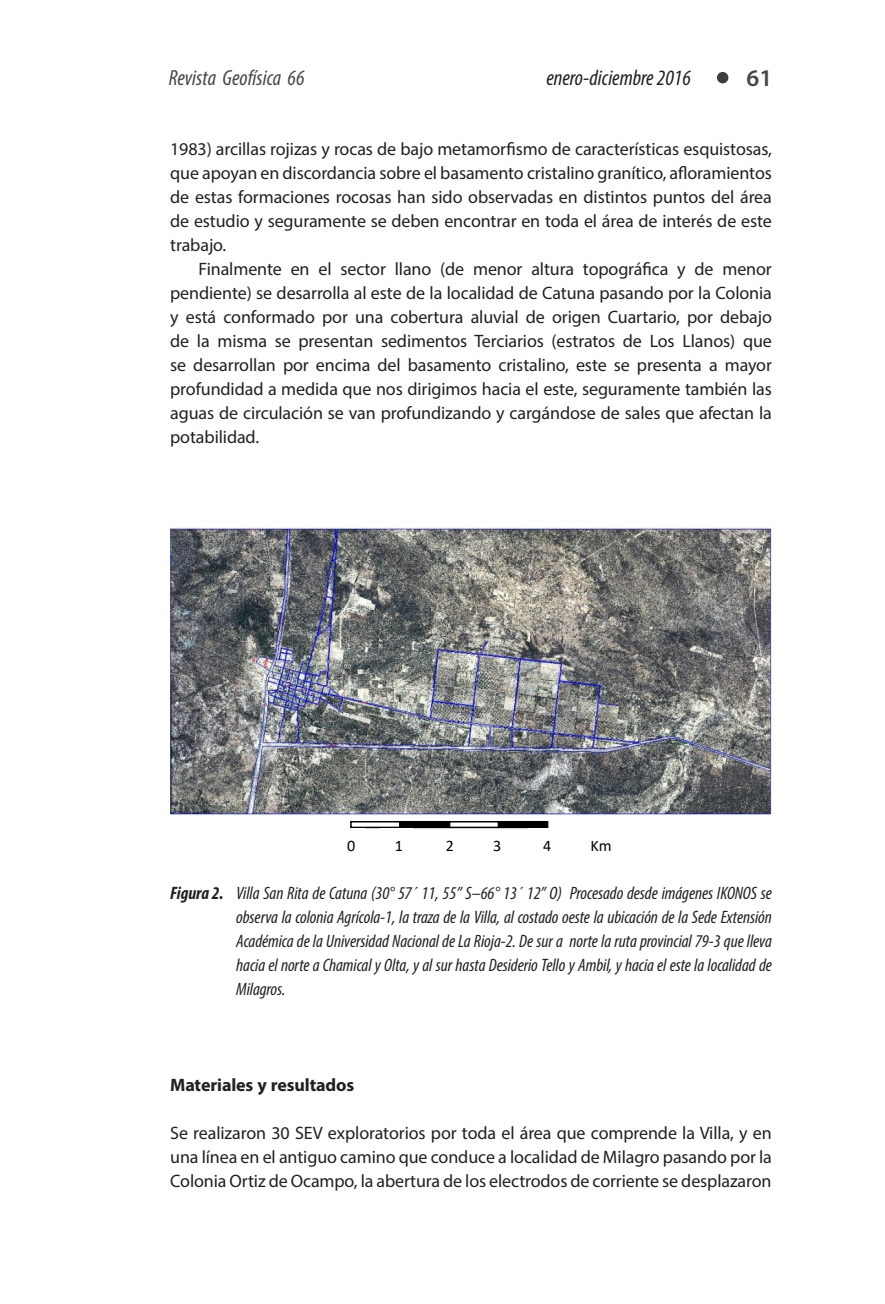
<style>
.page{position:relative;width:885px;height:1304px;background:#fff}
.page>*{position:absolute;margin:0;border:0;box-sizing:border-box;transform-origin:0 0}
.t1{font:600 24px "Myriad Pro";color:#464748}
.t2{font:italic condensed 22px "Myriad Pro";color:#231f20}
.t3{font:italic condensed 22px "Myriad Pro";color:#464748}
.cuerpo_de_texto{font:18px/24px "Myriad Pro";letter-spacing:-.005em;color:#231f20;text-align:justify}
.cuerpo_de_texto-2{font:italic condensed 18px/24px "Myriad Pro";letter-spacing:-.005em;color:#231f20;text-align:justify}
.cuerpo_de_texto-3{font:700 18px "Myriad Pro";letter-spacing:-.005em;color:#231f20}
.t4{font:16px "Calibri";color:#000}
.s1{font-weight:700}
</style>
<div class="page">
<div style="left:716px;top:72px;width:12px;height:11px;background:#3e3e3f;border-radius:50%"></div>
<img style="left:170px;top:528px;width:601px;height:288px">
<div style="left:350px;top:821px;width:50px;height:7px;border:2px solid #000"></div>
<div style="left:400px;top:822px;width:49px;height:5px;background:#000"></div>
<div style="left:399px;top:821px;width:50px;height:7px;border:2px solid #000"></div>
<div style="left:449px;top:821px;width:50px;height:7px;border:2px solid #000"></div>
<div style="left:498px;top:822px;width:49px;height:5px;background:#000"></div>
<div style="left:498px;top:821px;width:50px;height:7px;border:2px solid #000"></div>
<p class="t3" style="left:169px;top:64px;width:137px">Revista Geofísica 66</p>
<p class="t2" style="left:546px;top:64px;width:146px">enero-diciembre 2016</p>
<h1 class="t1" style="left:746px;top:63px;width:27px">61</h1>
<p class="cuerpo_de_texto" style="left:170px;top:137px;width:603px">1983) arcillas rojizas y rocas de bajo metamorfismo de características esquistosas, que apoyan en discordancia sobre el basamento cristalino granítico, afloramientos de estas formaciones rocosas han sido observadas en distintos puntos del área de estudio y seguramente se deben encontrar en toda el área de interés de este trabajo.</p>
<p class="cuerpo_de_texto" style="left:170px;top:257px;width:603px;text-indent:28px">Finalmente en el sector llano (de menor altura topográfica y de menor pendiente) se desarrolla al este de la localidad de Catuna pasando por la Colonia y está conformado por una cobertura aluvial de origen Cuartario, por debajo de la misma se presentan sedimentos Terciarios (estratos de Los Llanos) que se desarrollan por encima del basamento cristalino, este se presenta a mayor profundidad a medida que nos dirigimos hacia el este, seguramente también las aguas de circulación se van profundizando y cargándose de sales que afectan la potabilidad.</p>
<p class="t4" style="left:347px;top:834px;width:10px">0</p>
<p class="t4" style="left:394px;top:834px;width:10px">1</p>
<p class="t4" style="left:445px;top:835px;width:10px">2</p>
<p class="t4" style="left:493px;top:835px;width:10px">3</p>
<p class="t4" style="left:543px;top:834px;width:10px">4</p>
<p class="t4" style="left:590px;top:834px;width:23px">Km</p>
<p class="cuerpo_de_texto-2" style="left:236px;top:881px;width:537px;text-indent:-66px"><span class="s1">Figura 2.</span> Villa San Rita de Catuna (30° 57´ 11, 55” S–66° 13´ 12” O) Procesado desde imágenes IKONOS se observa la colonia Agrícola-1, la traza de la Villa, al costado oeste la ubicación de la Sede Extensión Académica de la Universidad Nacional de La Rioja-2. De sur a norte la ruta provincial 79-3 que lleva hacia el norte a Chamical y Olta, y al sur hasta Desiderio Tello y Ambil, y hacia el este la localidad de Milagros.</p>
<p class="cuerpo_de_texto-3" style="left:170px;top:1073px;width:186px">Materiales y resultados</p>
<p class="cuerpo_de_texto" style="left:170px;top:1121px;width:603px">Se realizaron 30 SEV exploratorios por toda el área que comprende la Villa, y en una línea en el antiguo camino que conduce a localidad de Milagro pasando por la Colonia Ortiz de Ocampo, la abertura de los electrodos de corriente se desplazaron</p>
</div>
